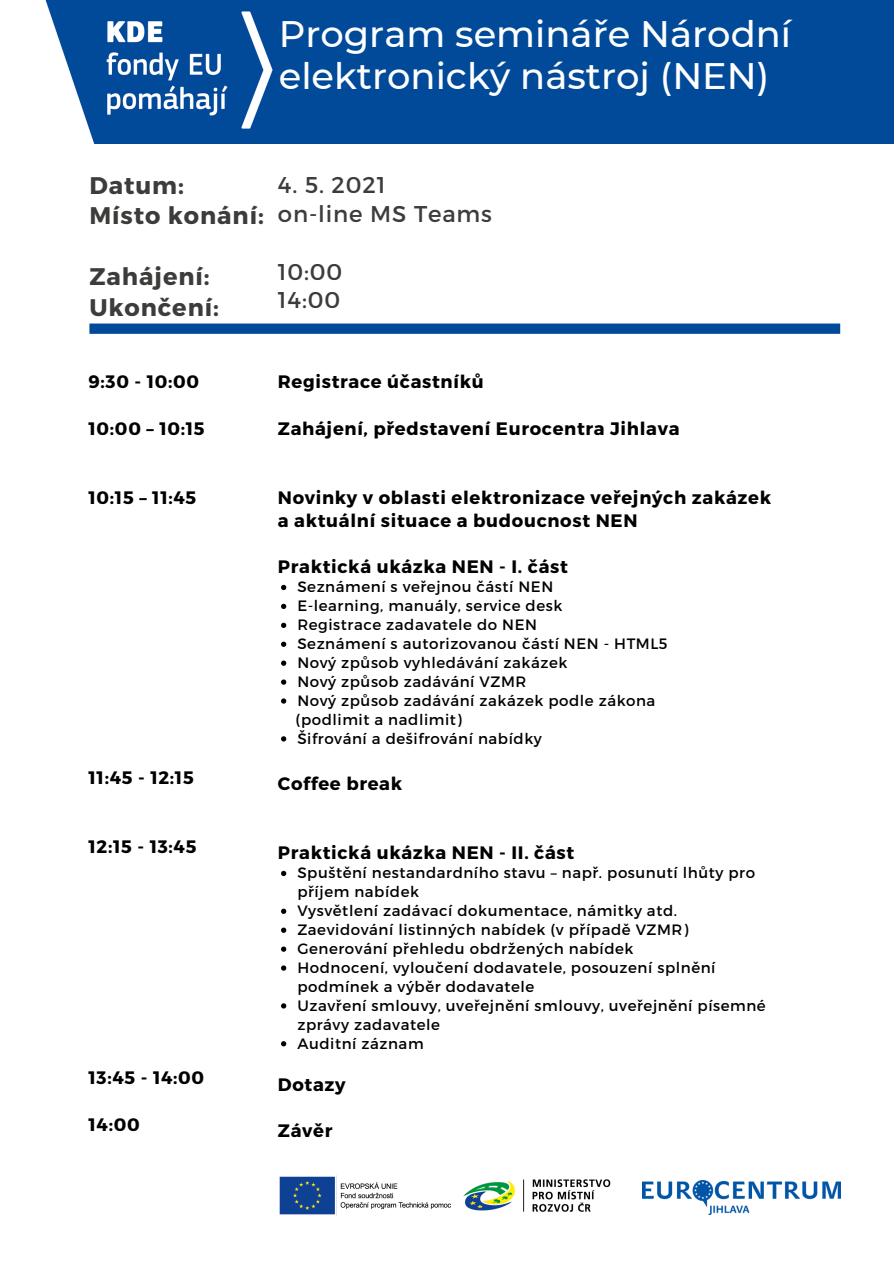
<style>
.page{position:relative;width:894px;height:1264px;background:#fff}
.page>*{position:absolute;margin:0;border:0;box-sizing:border-box;transform-origin:0 0}
.t1{font:500 36.9px/42.2px "Montserrat";color:#fff}
.t2{font:700 24px "Montserrat";letter-spacing:.04em;color:#3c3c3b}
.t3{font:22.8px "Montserrat";letter-spacing:.04em;color:#3c3c3b}
.t4{font:700 18px/23.1px "Montserrat";letter-spacing:.035em;color:#000}
.t5{font:15px/18.9px "Montserrat";letter-spacing:.035em;color:#000}
</style>
<div class="page">
<img style="left:45px;top:0;width:848px;height:143px">
<img style="left:279px;top:1175px;width:332px;height:40px">
<svg style="left:281px;top:585px;width:5px;height:5px"></svg>
<svg style="left:281px;top:603px;width:5px;height:6px"></svg>
<svg style="left:281px;top:622px;width:5px;height:6px"></svg>
<svg style="left:281px;top:641px;width:5px;height:6px"></svg>
<svg style="left:281px;top:660px;width:5px;height:5px"></svg>
<svg style="left:281px;top:679px;width:5px;height:5px"></svg>
<svg style="left:281px;top:698px;width:5px;height:5px"></svg>
<svg style="left:281px;top:736px;width:5px;height:5px"></svg>
<svg style="left:281px;top:870px;width:5px;height:6px"></svg>
<svg style="left:281px;top:908px;width:5px;height:5px"></svg>
<svg style="left:281px;top:927px;width:5px;height:5px"></svg>
<svg style="left:281px;top:946px;width:5px;height:5px"></svg>
<svg style="left:281px;top:965px;width:5px;height:5px"></svg>
<svg style="left:281px;top:1003px;width:5px;height:5px"></svg>
<svg style="left:281px;top:1041px;width:5px;height:5px"></svg>
<svg style="left:89px;top:323px;width:751px;height:11px;background:#0f559f"></svg>
<img style="left:642px;top:1180px;width:198px;height:34px">
<p class="t1" style="left:279px;top:13px;width:514px">Program semináře Národní elektronický nástroj (NEN)</p>
<p class="t2" style="left:89px;top:170px;width:96px">Datum:</p>
<p class="t2" style="left:89px;top:200px;width:176px">Místo konání:</p>
<p class="t3" style="left:278px;top:170px;width:109px">4. 5. 2021</p>
<p class="t3" style="left:278px;top:199px;width:215px">on-line MS Teams</p>
<p class="t2" style="left:89px;top:261px;width:122px">Zahájení:</p>
<p class="t2" style="left:89px;top:292px;width:131px">Ukončení:</p>
<p class="t3" style="left:278px;top:256px;width:66px">10:00</p>
<p class="t3" style="left:278px;top:285px;width:64px">14:00</p>
<p class="t4" style="left:88px;top:369px;width:112px">9:30 - 10:00</p>
<p class="t4" style="left:88px;top:415px;width:118px">10:00 – 10:15</p>
<p class="t4" style="left:278px;top:369px;width:207px">Registrace účastníků</p>
<p class="t4" style="left:278px;top:415px;width:403px">Zahájení, představení Eurocentra Jihlava</p>
<p class="t4" style="left:88px;top:485px;width:109px">10:15 – 11:45</p>
<p class="t4" style="left:278px;top:485px;width:494px">Novinky v oblasti elektronizace veřejných zakázek a aktuální situace a budoucnost NEN</p>
<p class="t4" style="left:278px;top:554px;width:291px">Praktická ukázka NEN - I. část</p>
<p class="t5" style="left:297px;top:576px;width:257px">Seznámení s veřejnou částí NEN</p>
<p class="t5" style="left:297px;top:595px;width:266px">E-learning, manuály, service desk</p>
<p class="t5" style="left:297px;top:614px;width:241px">Registrace zadavatele do NEN</p>
<p class="t5" style="left:297px;top:633px;width:371px">Seznámení s autorizovanou částí NEN - HTML5</p>
<p class="t5" style="left:297px;top:652px;width:271px">Nový způsob vyhledávání zakázek</p>
<p class="t5" style="left:297px;top:671px;width:230px">Nový způsob zadávání VZMR</p>
<p class="t5" style="left:297px;top:690px;width:359px">Nový způsob zadávání zakázek podle zákona</p>
<p class="t5" style="left:297px;top:728px;width:246px">Šifrování a dešifrování nabídky</p>
<p class="t5" style="left:295px;top:709px;width:167px">(podlimit a nadlimit)</p>
<p class="t4" style="left:88px;top:764px;width:107px">11:45 - 12:15</p>
<p class="t4" style="left:278px;top:771px;width:126px">Coffee break</p>
<p class="t4" style="left:88px;top:834px;width:109px">12:15 - 13:45</p>
<p class="t4" style="left:278px;top:840px;width:298px">Praktická ukázka NEN - II. část</p>
<p class="t5" style="left:297px;top:862px;width:459px">Spuštění nestandardního stavu – např. posunutí lhůty pro příjem nabídek</p>
<p class="t5" style="left:297px;top:900px;width:381px">Vysvětlení zadávací dokumentace, námitky atd.</p>
<p class="t5" style="left:297px;top:919px;width:392px">Zaevidování listinných nabídek (v případě VZMR)</p>
<p class="t5" style="left:297px;top:938px;width:337px">Generování přehledu obdržených nabídek</p>
<p class="t5" style="left:297px;top:957px;width:419px">Hodnocení, vyloučení dodavatele, posouzení splnění podmínek a výběr dodavatele</p>
<p class="t5" style="left:297px;top:995px;width:469px">Uzavření smlouvy, uveřejnění smlouvy, uveřejnění písemné zprávy zadavatele</p>
<p class="t5" style="left:297px;top:1032px;width:128px">Auditní záznam</p>
<p class="t4" style="left:88px;top:1065px;width:117px">13:45 - 14:00</p>
<p class="t4" style="left:88px;top:1111px;width:53px">14:00</p>
<p class="t4" style="left:278px;top:1071px;width:69px">Dotazy</p>
<p class="t4" style="left:278px;top:1117px;width:56px">Závěr</p>
</div>
